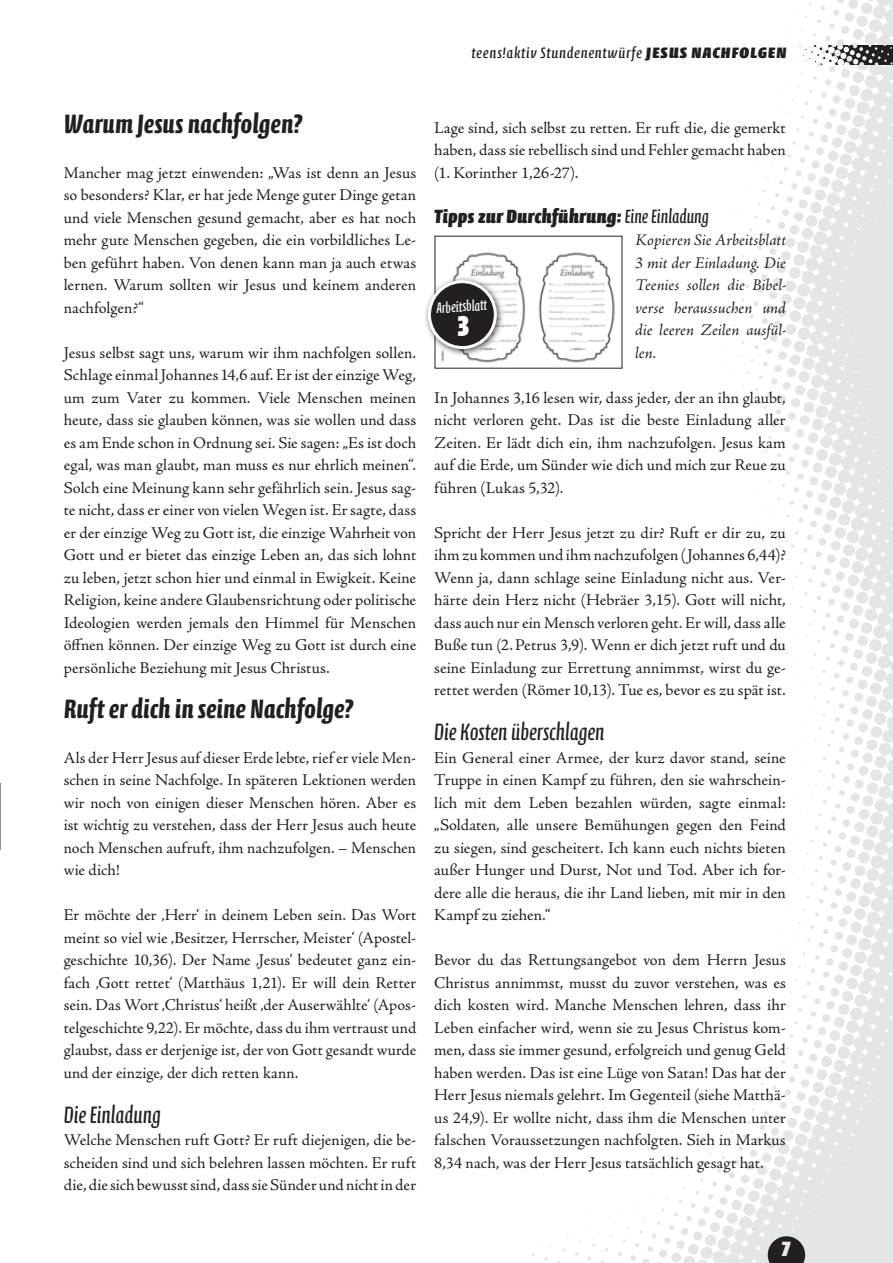
<style>
.page{position:relative;width:893px;height:1263px;background:#fff}
.page>*{position:absolute;margin:0;border:0;box-sizing:border-box;transform-origin:0 0}
.t1{font:700 27px "Calcite Pro";color:#231f20}
.t2{font:24px "Calcite Pro";letter-spacing:-.005em;color:#231f20}
.t3{font:900 21px "Calcite Pro";color:#e6e7e9}
.t4{font:900 19.5px "Calcite Pro";letter-spacing:.005em;color:#231f20}
.t5{font:16.5px/22.5px "Adobe Jenson Pro";letter-spacing:.005em;color:#231f20;text-align:justify}
.t6{font:italic 16.5px/22.5px "Adobe Jenson Pro";color:#231f20;text-align:justify}
.t7{font:15.3px "Calcite Pro";letter-spacing:.04em;color:#231f20;scale:1.18 1}
.t8{font:15px "Calcite Pro";color:#fff}
.s1{font-weight:900}
.s2{font-weight:400}
</style>
<div class="page">
<img style="left:492px;top:0;width:401px;height:1263px">
<svg style="left:768px;top:1236px;width:37px;height:27px"></svg>
<img style="left:782px;top:45px;width:111px;height:19px">
<img style="left:441px;top:238px;width:179px;height:129px">
<div style="left:424px;top:276px;width:81px;height:81px;background:#231f20;opacity:.75"></div>
<svg style="left:428px;top:280px;width:69px;height:71px"></svg>
<p class="t7" style="left:471px;top:44px;width:269px">teens!aktiv Stundenentwürfe <span class="s1">JESUS NACHFOLGEN</span></p>
<h1 class="t1" style="left:64px;top:108px;width:240px">Warum Jesus nachfolgen?</h1>
<p class="t5" style="left:64px;top:161px;width:354px">Mancher mag jetzt einwenden: „Was ist denn an Jesus so besonders? Klar, er hat jede Menge guter Dinge getan und viele Menschen gesund gemacht, aber es hat noch mehr gute Menschen gegeben, die ein vorbildliches Le&shy;ben geführt haben. Von denen kann man ja auch etwas lernen. Warum sollten wir Jesus und keinem anderen nachfolgen?“</p>
<p class="t5" style="left:64px;top:341px;width:354px">Jesus selbst sagt uns, warum wir ihm nachfolgen sollen.<br>Schlage einmal Johannes14,6 auf. Er ist der einzige Weg, um zum Vater zu kommen. Viele Menschen meinen heute, dass sie glauben können, was sie wollen und dass es am Ende schon in Ordnung sei. Sie sagen: „Es ist doch egal, was man glaubt, man muss es nur ehrlich meinen“.<br>Solch eine Meinung kann sehr gefährlich sein. Jesus sag&shy;te nicht, dass er einer von vielen Wegen ist. Er sagte, dass er der einzige Weg zu Gott ist, die einzige Wahrheit von Gott und er bietet das einzige Leben an, das sich lohnt zu leben, jetzt schon hier und einmal in Ewigkeit. Keine Religion, keine andere Glaubensrichtung oder politische Ideologien werden jemals den Himmel für Menschen öffnen können. Der einzige Weg zu Gott ist durch eine persönliche Beziehung mit Jesus Christus.</p>
<h1 class="t1" style="left:64px;top:693px;width:291px">Ruft er dich in seine Nachfolge?</h1>
<p class="t5" style="left:64px;top:746px;width:354px">Als der Herr Jesus auf dieser Erde lebte, rief er viele Men&shy;schen in seine Nachfolge. In späteren Lektionen werden wir noch von einigen dieser Menschen hören. Aber es ist wichtig zu verstehen, dass der Herr Jesus auch heute noch Menschen aufruft, ihm nachzufolgen. – Menschen wie dich!</p>
<p class="t5" style="left:64px;top:904px;width:354px">Er möchte der ‚Herr‘ in deinem Leben sein. Das Wort meint so viel wie ‚Besitzer, Herrscher, Meister‘ (Apostel&shy;geschichte 10,36). Der Name ‚Jesus‘ bedeutet ganz ein&shy;fach ‚Gott rettet‘ (Matthäus 1,21). Er will dein Retter sein. Das Wort ‚Christus‘ heißt ‚der Auserwählte‘ (Apos&shy;telgeschichte 9,22). Er möchte, dass du ihm vertraust und glaubst, dass er derjenige ist, der von Gott gesandt wurde und der einzige, der dich retten kann.</p>
<h2 class="t2" style="left:64px;top:1101px;width:99px">Die Einladung</h2>
<p class="t5" style="left:64px;top:1129px;width:354px">Welche Menschen ruft Gott? Er ruft diejenigen, die be&shy;scheiden sind und sich belehren lassen möchten. Er ruft die, die sich bewusst sind, dass sie Sünder und nicht in der</p>
<p class="t5" style="left:434px;top:116px;width:353px">Lage sind, sich selbst zu retten. Er ruft die, die gemerkt haben, dass sie rebellisch sind und Fehler gemacht haben (1. Korinther 1,26-27).</p>
<p class="t4" style="left:434px;top:204px;width:276px">Tipps zur Durchführung: <span class="s2">Eine Einladung</span></p>
<p class="t6" style="left:635px;top:230px;width:152px">Kopieren Sie Arbeitsblatt 3 mit der Einladung. Die Teenies sollen die Bibel&shy;verse heraussuchen und die leeren Zeilen ausfül&shy;len.</p>
<p class="t5" style="left:434px;top:386px;width:353px">In Johannes 3,16 lesen wir, dass jeder, der an ihn glaubt, nicht verloren geht. Das ist die beste Einladung aller Zeiten. Er lädt dich ein, ihm nachzufolgen. Jesus kam auf die Erde, um Sünder wie dich und mich zur Reue zu führen (Lukas 5,32).</p>
<p class="t5" style="left:434px;top:521px;width:353px">Spricht der Herr Jesus jetzt zu dir? Ruft er dir zu, zu ihm zu kommen und ihm nachzufolgen (Johannes 6,44)?<br>Wenn ja, dann schlage seine Einladung nicht aus. Ver&shy;härte dein Herz nicht (Hebräer 3,15). Gott will nicht, dass auch nur ein Mensch verloren geht. Er will, dass alle Buße tun (2.Petrus 3,9). Wenn er dich jetzt ruft und du seine Einladung zur Errettung annimmst, wirst du ge&shy;rettet werden (Römer10,13). Tue es, bevor es zu spät ist.</p>
<h2 class="t2" style="left:434px;top:718px;width:172px">Die Kosten überschlagen</h2>
<p class="t5" style="left:434px;top:746px;width:353px">Ein General einer Armee, der kurz davor stand, seine Truppe in einen Kampf zu führen, den sie wahrschein&shy;lich mit dem Leben bezahlen würden, sagte einmal: „Soldaten, alle unsere Bemühungen gegen den Feind zu siegen, sind gescheitert. Ich kann euch nichts bieten außer Hunger und Durst, Not und Tod. Aber ich for&shy;dere alle die heraus, die ihr Land lieben, mit mir in den Kampf zu ziehen.“</p>
<p class="t5" style="left:434px;top:949px;width:353px">Bevor du das Rettungsangebot von dem Herrn Jesus Christus annimmst, musst du zuvor verstehen, was es dich kosten wird. Manche Menschen lehren, dass ihr Leben einfacher wird, wenn sie zu Jesus Christus kom&shy;men, dass sie immer gesund, erfolgreich und genug Geld haben werden. Das ist eine Lüge von Satan! Das hat der Herr Jesus niemals gelehrt. Im Gegenteil (siehe Matthä&shy;us 24,9). Er wollte nicht, dass ihm die Menschen unter falschen Voraussetzungen nachfolgten. Sieh in Markus 8,34 nach, was der Herr Jesus tatsächlich gesagt hat.</p>
<p class="t8" style="left:436px;top:300px;width:52px;rotate:-4deg">Arbeitsblatt</p>
<p class="t3" style="left:781px;top:1237px;width:12px">7</p>
</div>
